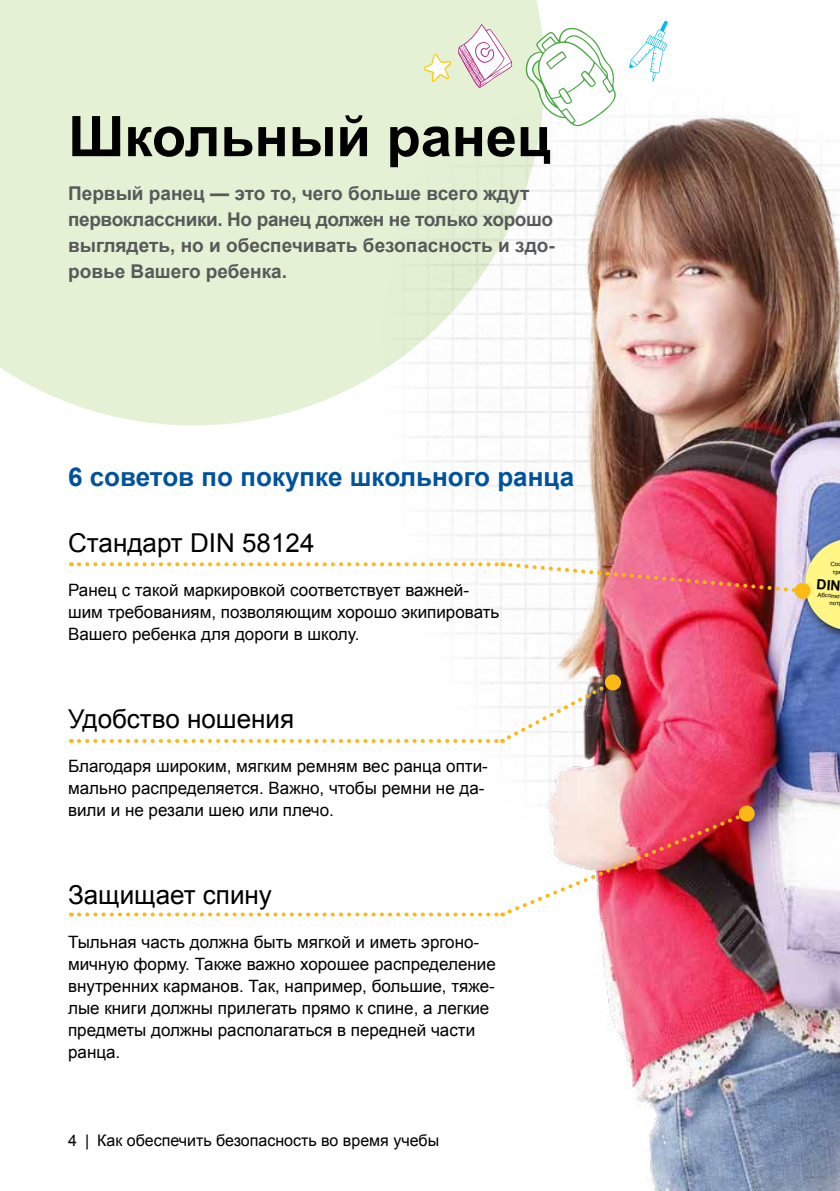
<style>
.page{position:relative;width:840px;height:1191px;background:#fff}
.page>*{position:absolute;margin:0;border:0;box-sizing:border-box;transform-origin:0 0}
.Ü1{font:700 56px "Arial";color:#000}
.Infografik_1{font:26px "Arial";color:#000}
.Ü2{font:700 26px "Arial";color:#00529c}
._10pt_Anleser{font:700 19px/26px "Arial";color:#58595b}
.Fließtext{font:17px/22px "Arial";color:#000}
.t1{font:16px "Arial";color:#000}
.t2{font:6px/8px "Arial";color:#000;text-align:center}
</style>
<div class="page">
<div style="left:0;top:0;width:542px;height:425px;background:#e5f1d4"></div>
<svg style="left:525px;top:28px;width:89px;height:56px"></svg>
<svg style="left:457px;top:24px;width:55px;height:60px"></svg>
<svg style="left:422px;top:53px;width:29px;height:29px"></svg>
<svg style="left:629px;top:21px;width:38px;height:61px"></svg>
<img style="left:329px;top:84px;width:510px;height:1107px">
<div style="left:798px;top:533px;width:41px;height:110px;background:#000;opacity:.75"></div>
<svg style="left:79px;top:679px;width:535px;height:64px"></svg>
<div style="left:604px;top:674px;width:16px;height:16px;background:#fdb913;border-radius:50%"></div>
<svg style="left:79px;top:810px;width:668px;height:106px"></svg>
<div style="left:738px;top:805px;width:16px;height:16px;background:#fdb913;border-radius:50%"></div>
<svg style="left:79px;top:537px;width:760px;height:95px"></svg>
<h2 class="Ü1" style="left:68px;top:100px;width:484px">Школьный ранец</h2>
<p class="_10pt_Anleser" style="left:68px;top:181px;width:488px">Первый ранец — это то, чего больше всего ждут первоклассники. Но ранец должен не только хорошо выглядеть, но и обеспечивать безопасность и здо&shy;ровье Вашего ребенка.</p>
<h3 class="Ü2" style="left:68px;top:460px;width:507px">6 советов по покупке школьного ранца</h3>
<h4 class="Infografik_1" style="left:68px;top:526px;width:248px">Стандарт DIN 58124</h4>
<p class="Fließtext" style="left:68px;top:579px;width:432px">Ранец с такой маркировкой соответствует важней&shy;шим требованиям, позволяющим хорошо экипировать<br>Вашего ребенка для дороги в школу.</p>
<h4 class="Infografik_1" style="left:68px;top:702px;width:227px">Удобство ношения</h4>
<p class="Fließtext" style="left:68px;top:755px;width:421px">Благодаря широким, мягким ремням вес ранца опти&shy;мально распределяется. Важно, чтобы ремни не да&shy;вили и не резали шею или плечо.</p>
<h4 class="Infografik_1" style="left:68px;top:878px;width:205px">Защищает спину</h4>
<p class="Fließtext" style="left:68px;top:931px;width:429px">Тыльная часть должна быть мягкой и иметь эргоно&shy;мичную форму. Также важно хорошее распределение внутренних карманов. Так, например, большие, тяже&shy;лые книги должны прилегать прямо к спине, а легкие предметы должны располагаться в передней части ранца.</p>
<p class="t1" style="left:68px;top:1130px;width:372px">4 | Как обеспечить безопасность во время учебы</p>
<h1 class="t2" style="left:830px;top:559px;width:13px;rotate:4deg">Соо тр</h1>
<h1 class="t2" style="left:817px;top:591px;width:23px;line-height:7.2px;text-align:right;rotate:4deg">Абсолю пот</h1>
</div>
